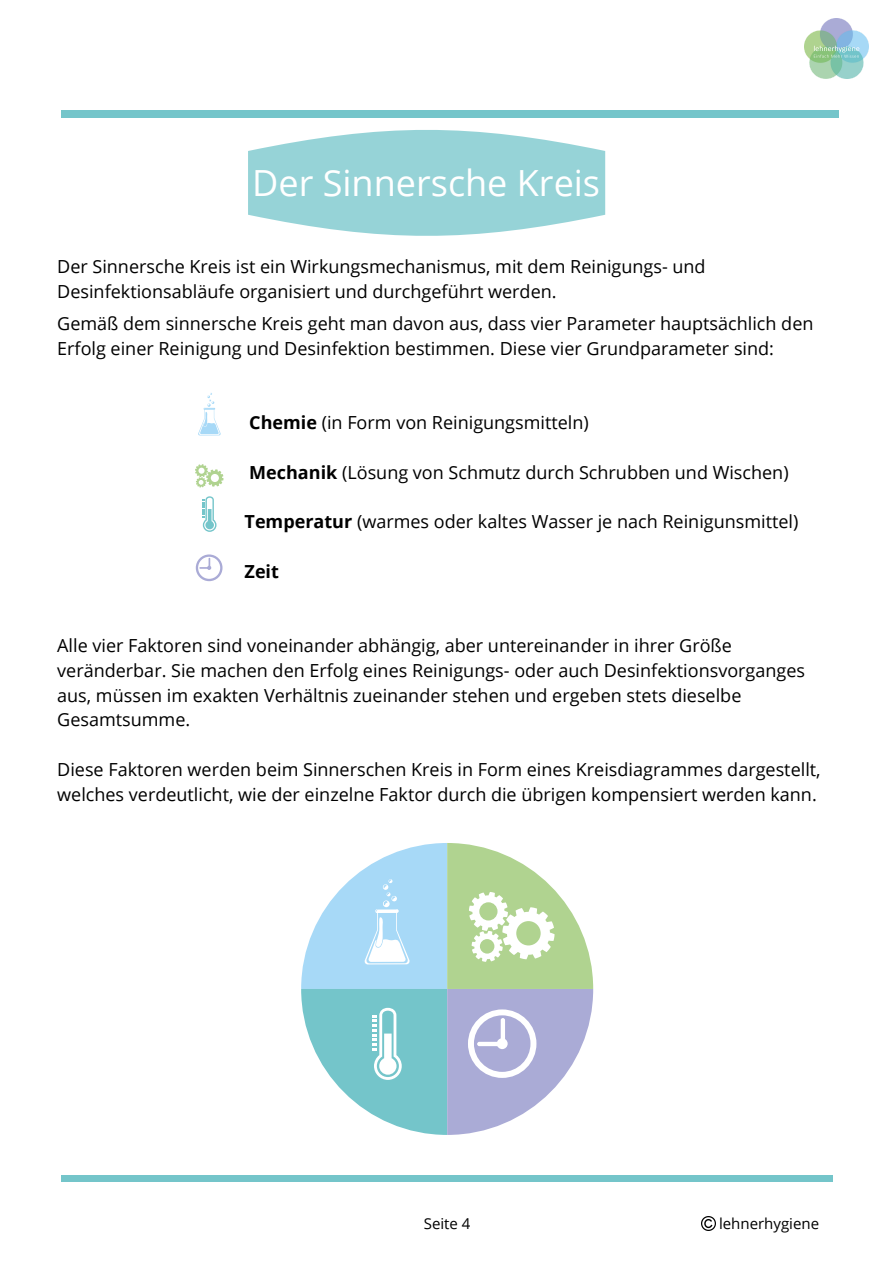
<style>
.page{position:relative;width:894px;height:1264px;background:#fff}
.page>*{position:absolute;margin:0;border:0;box-sizing:border-box;transform-origin:0 0}
.t1{font:36px "Open Sans";color:#fff}
.t2{font:18px/24.8px "Open Sans";color:#000}
.t3{font:700 18px "Open Sans";color:#000}
.t4{font:15px "Open Sans";color:#000}
.s1{font-weight:700}
</style>
<div class="page">
<div style="left:61px;top:110px;width:777px;height:7px;background:#74c5ca"></div>
<div style="left:61px;top:1175px;width:771px;height:6px;background:#74c5ca"></div>
<img style="left:804px;top:19px;width:63px;height:59px">
<svg style="left:248px;top:130px;width:357px;height:106px;background:#a4d9dc"></svg>
<svg style="left:301px;top:843px;width:292px;height:291px"></svg>
<div style="left:496px;top:1038px;width:11px;height:11px;background:#fff;border-radius:50%"></div>
<div style="left:500px;top:1018px;width:5px;height:25px;background:#fff;border-radius:2px"></div>
<div style="left:477px;top:1041px;width:26px;height:5px;background:#fff;border-radius:2px"></div>
<svg style="left:198px;top:393px;width:23px;height:42px"></svg>
<svg style="left:195px;top:464px;width:28px;height:23px"></svg>
<svg style="left:202px;top:496px;width:14px;height:36px"></svg>
<svg style="left:196px;top:554px;width:26px;height:27px"></svg>
<img style="left:701px;top:1216px;width:14px;height:14px">
<h1 class="t1" style="left:252px;top:158px;width:349px">Der Sinnersche Kreis</h1>
<p class="t2" style="left:57px;top:254px;width:649px">Der Sinnersche Kreis ist ein Wirkungsmechanismus, mit dem Reinigungs- und<br>Desinfektionsabläufe organisiert und durchgeführt werden.</p>
<p class="t2" style="left:57px;top:310px;width:757px">Gemäß dem sinnersche Kreis geht man davon aus, dass vier Parameter hauptsächlich den<br>Erfolg einer Reinigung und Desinfektion bestimmen. Diese vier Grundparameter sind:</p>
<p class="t2" style="left:249px;top:409px;width:341px"><span class="s1">Chemie</span> (in Form von Reinigungsmitteln)</p>
<p class="t2" style="left:249px;top:459px;width:540px"><span class="s1">Mechanik</span> (Lösung von Schmutz durch Schrubben und Wischen)</p>
<p class="t2" style="left:244px;top:509px;width:555px"><span class="s1">Temperatur</span> (warmes oder kaltes Wasser je nach Reinigunsmittel)</p>
<p class="t3" style="left:244px;top:558px;width:36px">Zeit</p>
<p class="t2" style="left:57px;top:632px;width:749px">Alle vier Faktoren sind voneinander abhängig, aber untereinander in ihrer Größe veränderbar. Sie machen den Erfolg eines Reinigungs- oder auch Desinfektionsvorganges aus, müssen im exakten Verhältnis zueinander stehen und ergeben stets dieselbe Gesamtsumme.</p>
<p class="t2" style="left:57px;top:756px;width:764px">Diese Faktoren werden beim Sinnerschen Kreis in Form eines Kreisdiagrammes dargestellt, welches verdeutlicht, wie der einzelne Faktor durch die übrigen kompensiert werden kann.</p>
<p class="t4" style="left:424px;top:1213px;width:48px">Seite 4</p>
<p class="t4" style="left:718px;top:1213px;width:102px">lehnerhygiene</p>
</div>
